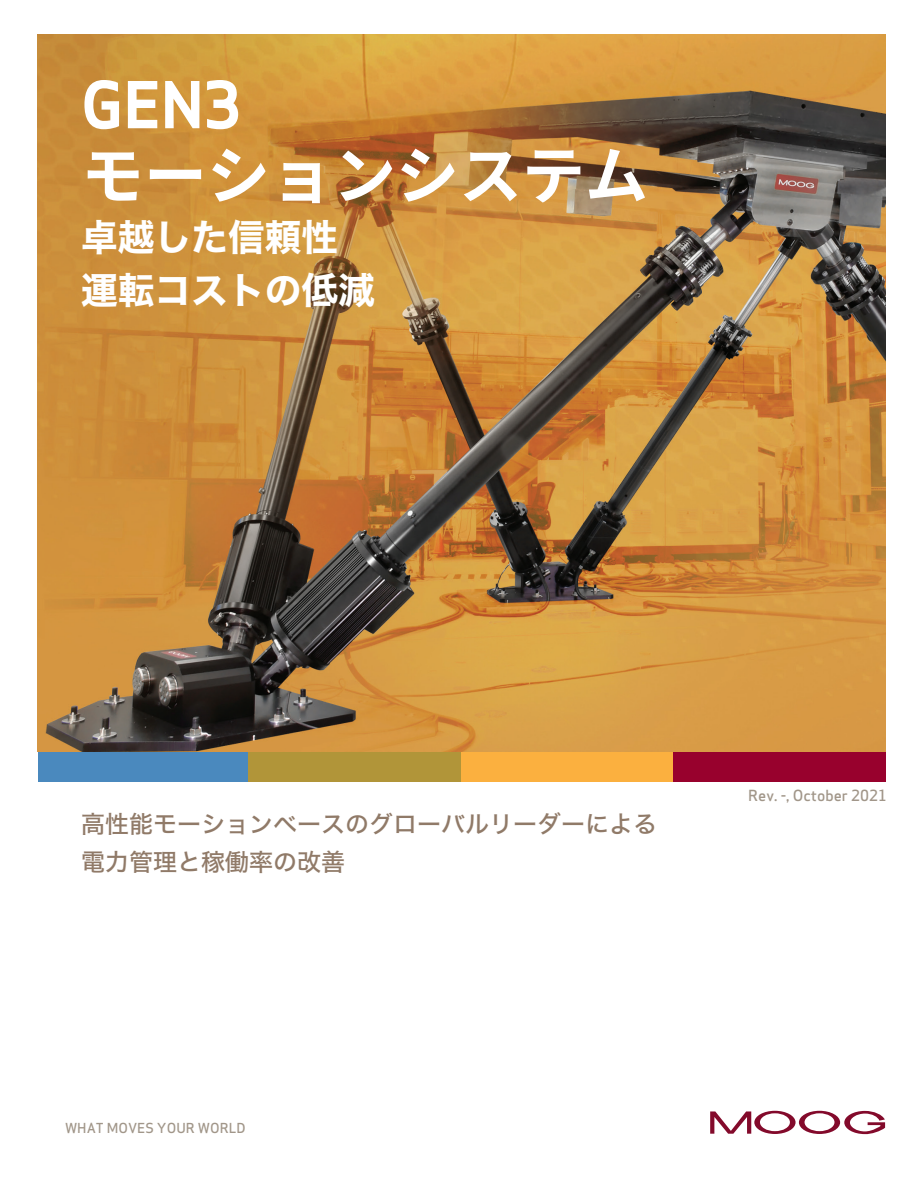
<style>
.page{position:relative;width:918px;height:1188px;background:#fff}
.page>*{position:absolute;margin:0;border:0;box-sizing:border-box;transform-origin:0 0}
.t1{font:700 63px "Noto Sans JP";color:#fff}
.t2{font:700 63px "Apex Sans";color:#fff}
.t3{font:36.75px/52.5px "Hira Kaku Std W7";color:#fff}
.t4{font:24px/37.5px "Hira Kaku Std W5";color:#907a68}
.t5{font:500 15px "Apex Sans";color:#a19689}
.t6{font:500 13.5px "Apex Sans";color:#a19689}
</style>
<div class="page">
<svg style="left:710px;top:1111px;width:175px;height:23px"></svg>
<div style="left:461px;top:748px;width:213px;height:33px;background:#fbb03f"></div>
<div style="left:674px;top:748px;width:212px;height:33px;background:#98012d"></div>
<div style="left:38px;top:748px;width:211px;height:33px;background:#4a89be"></div>
<div style="left:249px;top:748px;width:212px;height:33px;background:#b19539"></div>
<img style="left:38px;top:35px;width:848px;height:716px">
<h1 class="t2" style="left:81px;top:64px;width:162px">GEN3</h1>
<h1 class="t1" style="left:81px;top:140px;width:568px">モーションシステム</h1>
<h2 class="t3" style="left:81px;top:213px;width:295px">卓越した信頼性運転コストの低減</h2>
<p class="t4" style="left:81px;top:806px;width:577px">高性能モーションベースのグローバルリーダーによる電力管理と稼働率の改善</p>
<p class="t5" style="left:748px;top:782px;width:141px">Rev. -, October 2021</p>
<p class="t6" style="left:65px;top:1116px;width:182px">WHAT MOVES YOUR WORLD</p>
</div>
